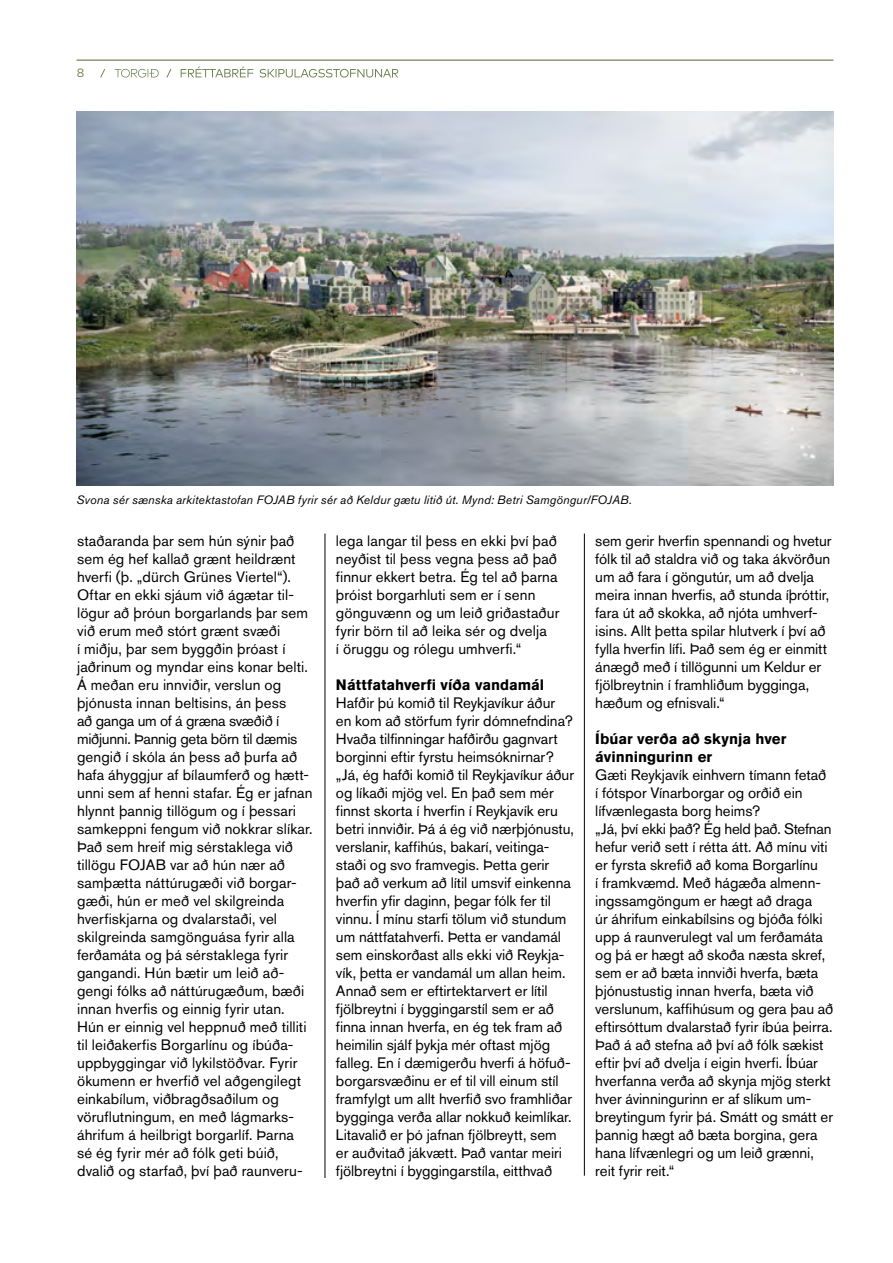
<style>
.page{position:relative;width:893px;height:1263px;background:#fff}
.page>*{position:absolute;margin:0;border:0;box-sizing:border-box;transform-origin:0 0}
.t1{font:15px/18px "Akzidenz Grotesk BQ";color:#000}
.t2{font:700 15px/18px "Akzidenz Grotesk BQ";color:#000}
.t3{font:italic 12px "Akzidenz Grotesk BQ";letter-spacing:.015em;color:#000}
.t4{font:12px "Gotham HTF";color:#6d804e}
</style>
<div class="page">
<svg style="left:166px;top:67px;width:232px;height:11px"></svg>
<svg style="left:100px;top:69px;width:5px;height:8px"></svg>
<svg style="left:115px;top:69px;width:44px;height:9px"></svg>
<hr style="left:77px;top:60px;width:756px;height:1px;background:#6d804e">
<img style="left:76px;top:112px;width:757px;height:374px">
<hr style="left:325px;top:534px;width:1px;height:644px;background:#000">
<hr style="left:584px;top:534px;width:1px;height:642px;background:#000">
<p class="t4" style="left:77px;top:66px;width:9px">8</p>
<p class="t3" style="left:77px;top:492px;width:557px">Svona sér sænska arkitektastofan FOJAB fyrir sér að Keldur gætu litið út. Mynd: Betri Samgöngur/FOJAB.</p>
<p class="t1" style="left:77px;top:531px;width:237px">staðaranda þar sem hún sýnir það sem ég hef kallað grænt heildrænt hverfi (þ. „dürch Grünes Viertel“).<br>Oftar en ekki sjáum við ágætar til&shy;lögur að þróun borgarlands þar sem við erum með stórt grænt svæði<br>í miðju, þar sem byggðin þróast í jaðrinum og myndar eins konar belti.<br>Á meðan eru innviðir, verslun og þjónusta innan beltisins, án þess<br>að ganga um of á græna svæðið í miðjunni. Þannig geta börn til dæmis gengið í skóla án þess að þurfa að hafa áhyggjur af bílaumferð og hætt&shy;unni sem af henni stafar. Ég er jafnan hlynnt þannig tillögum og í þessari samkeppni fengum við nokkrar slíkar.<br>Það sem hreif mig sérstaklega við tillögu FOJAB var að hún nær að samþætta náttúrugæði við borgar&shy;gæði, hún er með vel skilgreinda hverfiskjarna og dvalarstaði, vel skilgreinda samgönguása fyrir alla ferðamáta og þá sérstaklega fyrir gangandi. Hún bætir um leið að&shy;gengi fólks að náttúrugæðum, bæði innan hverfis og einnig fyrir utan.<br>Hún er einnig vel heppnuð með tilliti til leiðakerfis Borgarlínu og íbúða&shy;uppbyggingar við lykilstöðvar. Fyrir ökumenn er hverfið vel aðgengilegt einkabílum, viðbragðsaðilum og vöruflutningum, en með lágmarks&shy;áhrifum á heilbrigt borgarlíf. Þarna sé ég fyrir mér að fólk geti búið, dvalið og starfað, því það raunveru-</p>
<p class="t1" style="left:336px;top:531px;width:225px">lega langar til þess en ekki því það neyðist til þess vegna þess að það finnur ekkert betra. Ég tel að þarna þróist borgarhluti sem er í senn gönguvænn og um leið griðastaður fyrir börn til að leika sér og dvelja<br>í öruggu og rólegu umhverfi.“</p>
<p class="t2" style="left:336px;top:675px;width:210px">Náttfatahverfi víða vandamál</p>
<p class="t1" style="left:336px;top:693px;width:240px">Hafðir þú komið til Reykjavíkur áður en kom að störfum fyrir dómnefndina?<br>Hvaða tilfinningar hafðirðu gagnvart borginni eftir fyrstu heimsóknirnar? „Já, ég hafði komið til Reykjavíkur áður og líkaði mjög vel. En það sem mér finnst skorta í hverfin í Reykjavík eru betri innviðir. Þá á ég við nærþjónustu, verslanir, kaffihús, bakarí, veitinga&shy;staði og svo framvegis. Þetta gerir það að verkum að lítil umsvif einkenna hverfin yfir daginn, þegar fólk fer til vinnu. Í mínu starfi tölum við stundum um náttfatahverfi. Þetta er vandamál sem einskorðast alls ekki við Reykja&shy;vík, þetta er vandamál um allan heim.<br>Annað sem er eftirtektarvert er lítil fjölbreytni í byggingarstíl sem er að finna innan hverfa, en ég tek fram að heimilin sjálf þykja mér oftast mjög falleg. En í dæmigerðu hverfi á höfuð&shy;borgarsvæðinu er ef til vill einum stíl framfylgt um allt hverfið svo framhliðar bygginga verða allar nokkuð keimlíkar.<br>Litavalið er þó jafnan fjölbreytt, sem<br>er auðvitað jákvætt. Það vantar meiri fjölbreytni í byggingarstíla, eitthvað</p>
<p class="t1" style="left:595px;top:531px;width:238px">sem gerir hverfin spennandi og hvetur fólk til að staldra við og taka ákvörðun um að fara í göngutúr, um að dvelja meira innan hverfis, að stunda íþróttir, fara út að skokka, að njóta umhverf&shy;isins. Allt þetta spilar hlutverk í því að fylla hverfin lífi. Það sem ég er einmitt ánægð með í tillögunni um Keldur er fjölbreytnin í framhliðum bygginga, hæðum og efnisvali.“</p>
<p class="t2" style="left:595px;top:729px;width:192px">Íbúar verða að skynja hver ávinningurinn er</p>
<p class="t1" style="left:595px;top:765px;width:240px">Gæti Reykjavík einhvern tímann fetað<br>í fótspor Vínarborgar og orðið ein lífvænlegasta borg heims?<br>„Já, því ekki það? Ég held það. Stefnan hefur verið sett í rétta átt. Að mínu viti er fyrsta skrefið að koma Borgarlínu<br>í framkvæmd. Með hágæða almenn&shy;ingssamgöngum er hægt að draga<br>úr áhrifum einkabílsins og bjóða fólki upp á raunverulegt val um ferðamáta og þá er hægt að skoða næsta skref, sem er að bæta innviði hverfa, bæta þjónustustig innan hverfa, bæta við verslunum, kaffihúsum og gera þau að eftirsóttum dvalarstað fyrir íbúa þeirra.<br>Það á að stefna að því að fólk sækist eftir því að dvelja í eigin hverfi. Íbúar hverfanna verða að skynja mjög sterkt hver ávinningurinn er af slíkum um&shy;breytingum fyrir þá. Smátt og smátt er þannig hægt að bæta borgina, gera hana lífvænlegri og um leið grænni, reit fyrir reit.“</p>
</div>
